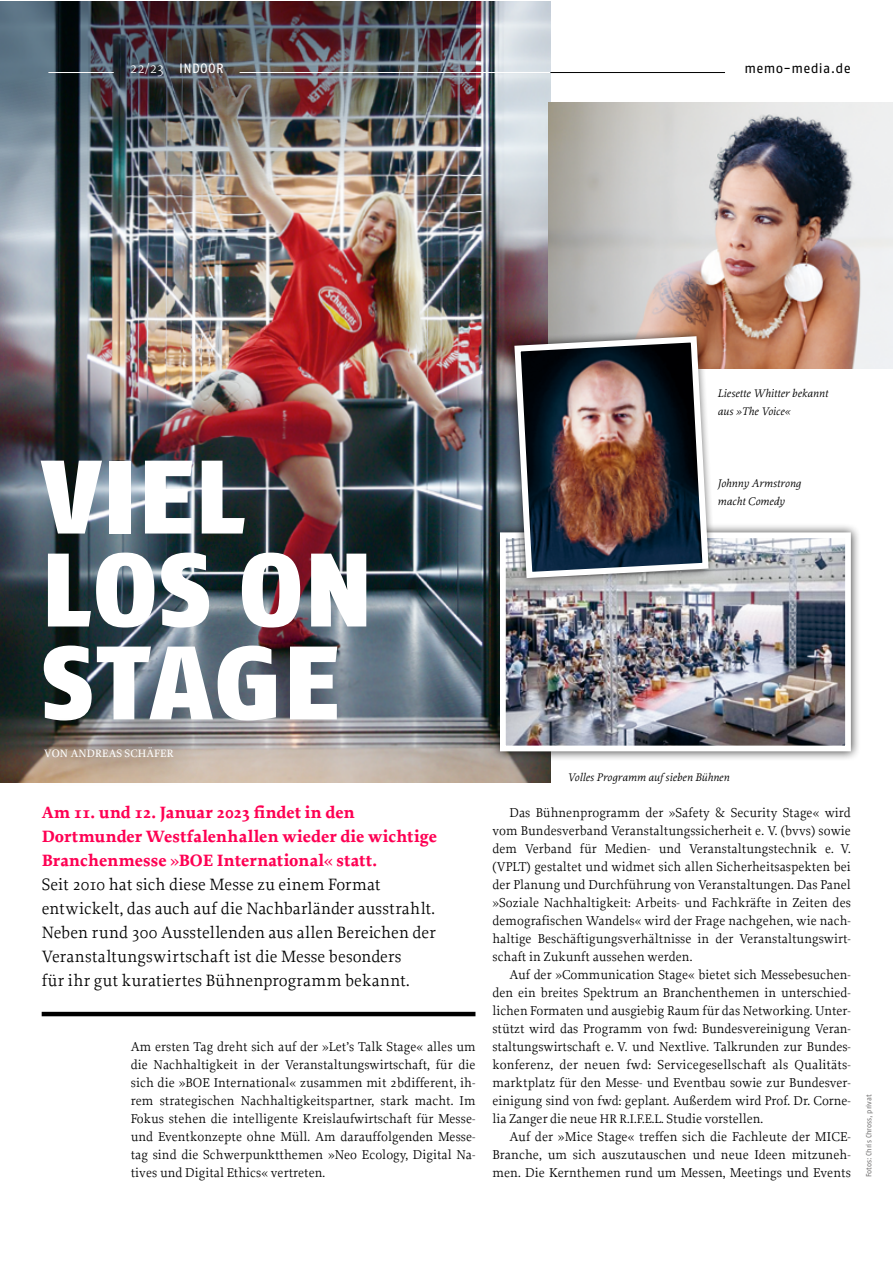
<style>
.page{position:relative;width:893px;height:1263px;background:#fff}
.page>*{position:absolute;margin:0;border:0;box-sizing:border-box;transform-origin:0 0}
.t1{font:104.1px/93px "Fago No Black Lf";letter-spacing:.02em;color:#fff}
.t2{font:17.25px/24px "Proforma";letter-spacing:.01em;color:#000}
.t3{font:700 17.25px/24px "Proforma";letter-spacing:.005em;color:#fe0053}
.t4{font:13.5px/18px "Proforma";letter-spacing:.005em;color:#000;text-align:justify}
.t5{font:13.5px "Fago No";letter-spacing:.02em;color:#000}
.t6{font:13.5px "Fago No";letter-spacing:.02em;color:#fff}
.t7{font:italic 11.55px/18px "Proforma";letter-spacing:.01em;color:#000}
.t8{font:500 11.25px "Proforma";letter-spacing:.01em;color:#fff}
.t9{font:7.5px "Fago No";letter-spacing:-.005em;color:#706f6f}
.s1{font-family:"Proforma";font-weight:300;font-size:16.5px}
.s2{font-size:13.05px}
</style>
<div class="page">
<img style="left:0;top:1px;width:550px;height:782px">
<img style="left:0;top:1px;width:475px;height:712px">
<hr style="left:550px;top:72px;width:175px;height:1px;background:#000">
<hr style="left:48px;top:72px;width:66px;height:1px;background:#fff">
<div style="left:144px;top:21px;width:117px;height:92px;background:#000;opacity:.75"></div>
<div style="left:97px;top:25px;width:102px;height:88px;background:#000;opacity:.75"></div>
<hr style="left:42px;top:1012px;width:433px;height:4px;background:#000">
<img style="left:548px;top:103px;width:344px;height:266px">
<hr style="left:240px;top:72px;width:310px;height:1px;background:#fff">
<div style="left:490px;top:523px;width:370px;height:238px;background:#000;opacity:.75"></div>
<img style="left:507px;top:539px;width:337px;height:205px">
<div style="left:500px;top:532px;width:351px;height:219px;border:6px solid #fff"></div>
<svg style="left:504px;top:326px;width:214px;height:262px"></svg>
<img style="left:511px;top:333px;width:201px;height:248px">
<svg style="left:17px;top:718px;width:184px;height:65px;background:#988a7f"></svg>
<p class="t6" style="left:129px;top:60px;width:96px"><span class="s1">22/23</span> INDOOR</p>
<p class="t5" style="left:745px;top:60px;width:108px">memo-media.de</p>
<p class="t7" style="left:717px;top:383px;width:112px">Liesette Whitter bekannt aus »The Voice«</p>
<h1 class="t1" style="left:42px;top:449px;width:332px">VIEL<br>LOS ON<br>STAGE</h1>
<p class="t8" style="left:44px;top:746px;width:131px">VON ANDREAS SCHÄFER</p>
<p class="t3" style="left:42px;top:800px;width:397px">Am 11. und 12. Januar 2023 findet in den<br>Dortmunder Westfalenhallen wieder die wichtige<br>Branchenmesse »BOE International« statt.</p>
<p class="t2" style="left:42px;top:872px;width:396px">Seit 2010 hat sich diese Messe zu einem Format entwickelt, das auch auf die Nachbarländer ausstrahlt.<br>Neben rund 300 Ausstellenden aus allen Bereichen der Veranstaltungswirtschaft ist die Messe besonders<br>für ihr gut kuratiertes Bühnenprogramm bekannt.</p>
<p class="t4" style="left:131px;top:1037px;width:346px">Am ersten Tag dreht sich auf der »Let’s Talk Stage« alles um die Nachhaltigkeit in der Veranstaltungswirtschaft, für die sich die »BOE International« zusammen mit 2bdifferent, ih&shy;rem strategischen Nachhaltigkeitspartner, stark macht. Im Fokus stehen die intelligente Kreislaufwirtschaft für Messe&shy;und Eventkonzepte ohne Müll. Am darauffolgenden Messe&shy;tag sind die Schwerpunktthemen »Neo Ecology, Digital Na&shy;tives und Digital Ethics« vertreten.</p>
<p class="t7" style="left:717px;top:473px;width:85px">Johnny Armstrong macht Comedy</p>
<p class="t7" style="left:568px;top:767px;width:163px">Volles Programm auf sieben Bühnen</p>
<p class="t4" style="left:492px;top:803px;width:360px;text-indent:17px">Das Bühnenprogramm der »Safety &amp; Security Stage« wird vom Bundesverband Veranstaltungssicherheit e. V. (bvvs) sowie dem Verband für Medien- und Veranstaltungstechnik e. V. (VPLT) gestaltet und widmet sich allen Sicherheitsaspekten bei der Planung und Durchführung von Veranstaltungen. Das Panel »Soziale Nachhaltigkeit: Arbeits- und Fachkräfte in Zeiten des demografischen Wandels« wird der Frage nachgehen, wie nach&shy;haltige Beschäftigungsverhältnisse in der Veranstaltungswirt&shy;schaft in Zukunft aussehen werden.</p>
<p class="t4" style="left:492px;top:965px;width:360px;text-indent:17px">Auf der »Communication Stage« bietet sich Messebesuchen&shy;den ein breites Spektrum an Branchenthemen in unterschied&shy;lichen Formaten und ausgiebig Raum für das Networking. Unter&shy;stützt wird das Programm von fwd: Bundesvereinigung Veran&shy;staltungswirtschaft e. V. und Nextlive. Talkrunden zur Bundes&shy;konferenz, der neuen fwd: Servicegesellschaft als Qualitäts&shy;marktplatz für den Messe- und Eventbau sowie zur Bundesver&shy;einigung sind von fwd: geplant. Außerdem wird Prof. Dr. Corne&shy;lia Zanger die neue <span class="s2">HR R.I.F.E.L.</span> Studie vorstellen.</p>
<p class="t4" style="left:492px;top:1127px;width:360px;text-indent:17px">Auf der »Mice Stage« treffen sich die Fachleute der MICE-Branche, um sich auszutauschen und neue Ideen mitzuneh&shy;men. Die Kernthemen rund um Messen, Meetings und Events</p>
<p class="t9" style="left:864px;top:1177px;width:84px;rotate:-90deg">Fotos: Chris Chross, privat</p>
</div>
